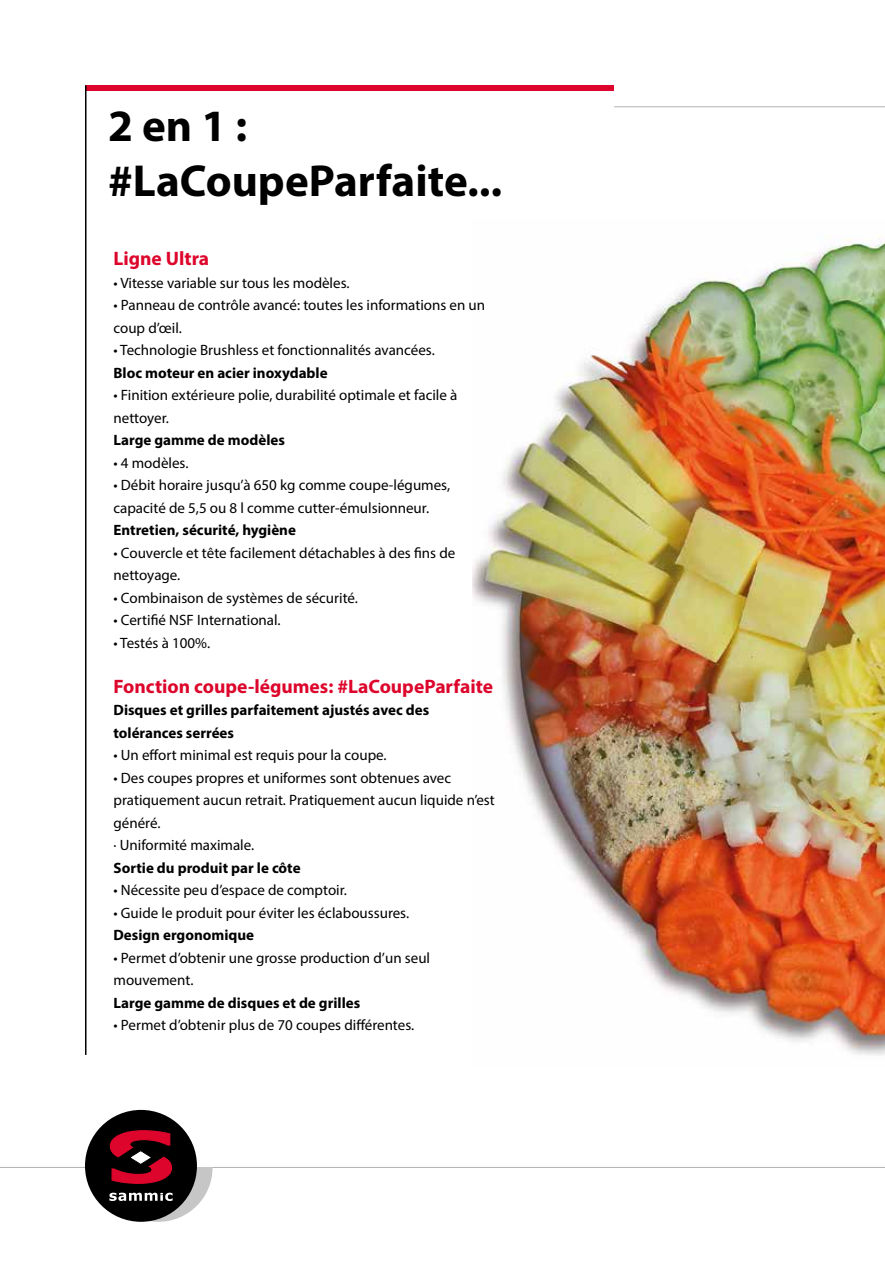
<style>
.page{position:relative;width:885px;height:1263px;background:#fff}
.page>*{position:absolute;margin:0;border:0;box-sizing:border-box;transform-origin:0 0}
.t1{font:700 45px/54px "Myriad Pro";color:#000}
.t2{font:700 19.5px "Myriad Pro";color:#dd052b}
.t3{font:15px/22.5px "Myriad Pro";color:#000}
.t4{font:700 15px/22.5px "Myriad Pro";color:#000}
</style>
<div class="page">
<img style="left:472px;top:235px;width:412px;height:821px">
<hr style="left:0;top:1167px;width:884px;height:1px;background:#b3b2b2">
<hr style="left:614px;top:106px;width:270px;height:1px;background:#b3b2b2">
<div style="left:104px;top:1113px;width:108px;height:109px;background:#c6c6c6;border-radius:50%"></div>
<div style="left:100px;top:1112px;width:112px;height:55px;background:#fff"></div>
<div style="left:85px;top:1110px;width:112px;height:112px;background:#000;border-radius:50%"></div>
<svg style="left:109px;top:1130px;width:64px;height:54px"></svg>
<svg style="left:109px;top:1193px;width:63px;height:8px"></svg>
<div style="left:86px;top:85px;width:528px;height:5px;background:#dd052b"></div>
<hr style="left:85px;top:85px;width:1px;height:970px;background:#000">
<h1 class="t1" style="left:108px;top:98px;width:395px">2 en 1 : #LaCoupeParfaite...</h1>
<h2 class="t2" style="left:113px;top:246px;width:97px">Ligne Ultra</h2>
<p class="t3" style="left:113px;top:271px;width:237px">• Vitesse variable sur tous les modèles.</p>
<p class="t3" style="left:113px;top:294px;width:373px">• Panneau de contrôle avancé: toutes les informations en un coup d’œil.</p>
<p class="t3" style="left:113px;top:339px;width:323px">• Technologie Brushless et fonctionnalités avancées.</p>
<p class="t4" style="left:113px;top:361px;width:216px">Bloc moteur en acier inoxydable</p>
<p class="t3" style="left:113px;top:384px;width:345px">• Finition extérieure polie, durabilité optimale et facile à nettoyer.</p>
<p class="t4" style="left:113px;top:428px;width:173px">Large gamme de modèles</p>
<p class="t3" style="left:113px;top:451px;width:76px">• 4 modèles.</p>
<p class="t3" style="left:113px;top:474px;width:338px">• Débit horaire jusqu’à 650 kg comme coupe-légumes, capacité de 5,5 ou 8 l comme cutter-émulsionneur.</p>
<p class="t4" style="left:113px;top:518px;width:184px">Entretien, sécurité, hygiène</p>
<p class="t3" style="left:113px;top:541px;width:343px">• Couvercle et tête facilement détachables à des fins de nettoyage.</p>
<p class="t3" style="left:113px;top:586px;width:246px">• Combinaison de systèmes de sécurité.</p>
<p class="t3" style="left:113px;top:609px;width:169px">• Certifié NSF International.</p>
<p class="t3" style="left:113px;top:631px;width:98px">• Testés à 100%.</p>
<h2 class="t2" style="left:113px;top:673px;width:381px">Fonction coupe-légumes: #LaCoupeParfaite</h2>
<p class="t4" style="left:113px;top:698px;width:317px">Disques et grilles parfaitement ajustés avec des tolérances serrées</p>
<p class="t3" style="left:113px;top:744px;width:275px">• Un effort minimal est requis pour la coupe.</p>
<p class="t3" style="left:113px;top:766px;width:383px">• Des coupes propres et uniformes sont obtenues avec pratiquement aucun retrait. Pratiquement aucun liquide n’est généré.<br>· Uniformité maximale.</p>
<p class="t4" style="left:113px;top:856px;width:189px">Sortie du produit par le côte</p>
<p class="t3" style="left:113px;top:879px;width:235px">• Nécessite peu d’espace de comptoir.</p>
<p class="t3" style="left:113px;top:901px;width:297px">• Guide le produit pour éviter les éclaboussures.</p>
<p class="t4" style="left:113px;top:923px;width:142px">Design ergonomique</p>
<p class="t3" style="left:113px;top:946px;width:318px">• Permet d’obtenir une grosse production d’un seul mouvement.</p>
<p class="t4" style="left:113px;top:991px;width:248px">Large gamme de disques et de grilles</p>
<p class="t3" style="left:113px;top:1014px;width:302px">• Permet d’obtenir plus de 70 coupes différentes.</p>
</div>
